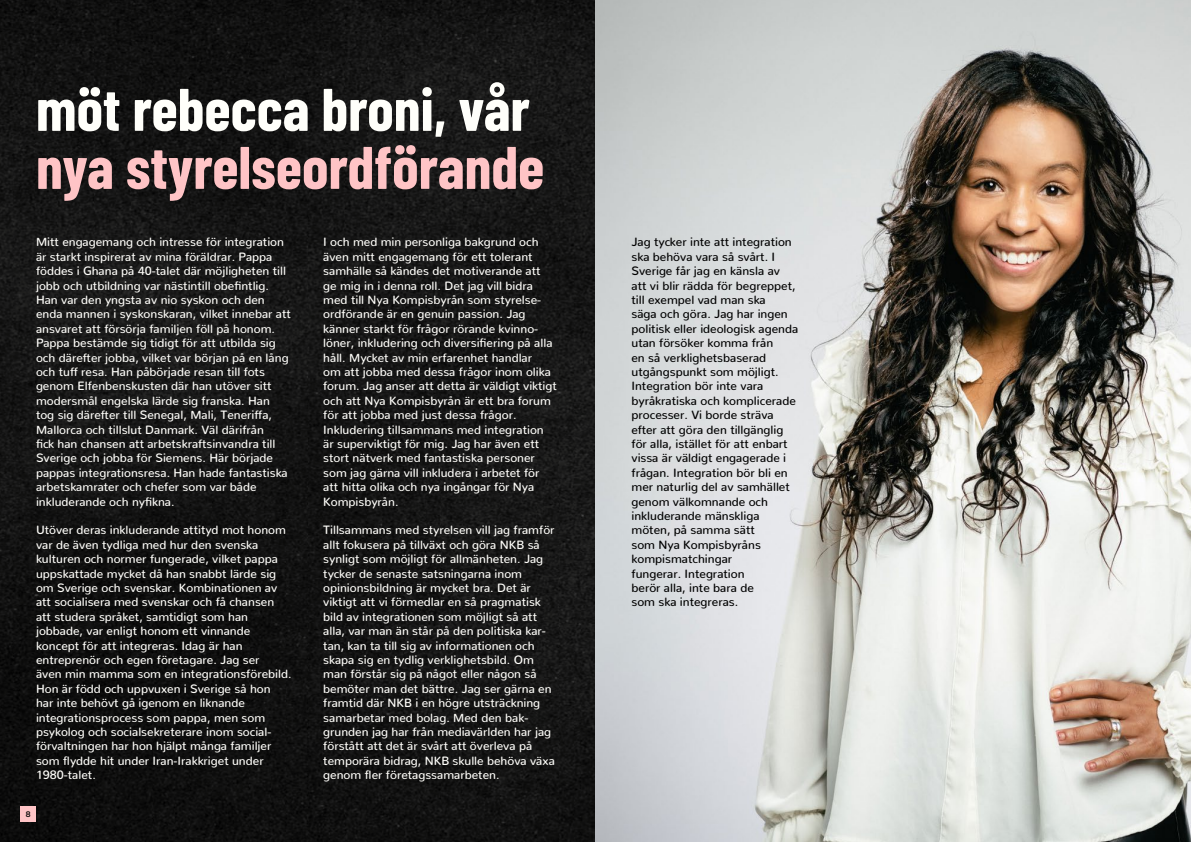
<style>
.page{position:relative;width:1191px;height:842px;background:#fff}
.page>*{position:absolute;margin:0;border:0;box-sizing:border-box;transform-origin:0 0}
.t1{font:700 60px "Barlow Condensed";color:#ffc4c6}
.t2{font:700 60px "Barlow Condensed";color:#fffffa}
.t3{font:500 12px/14.4px "Nunito";color:#fffefa}
.t4{font:500 12px/14.4px "Nunito";color:#000}
.t5{font:700 8px "Nunito";color:#000}
</style>
<div class="page">
<img style="left:0;top:0;width:595px;height:842px">
<img style="left:595px;top:0;width:596px;height:842px">
<div style="left:20px;top:806px;width:16px;height:16px;background:#ffc4c6"></div>
<h1 class="t2" style="left:36px;top:67px;width:495px">möt rebecca broni, vår</h1>
<h1 class="t1" style="left:36px;top:125px;width:510px">nya styrelseordförande</h1>
<p class="t3" style="left:36px;top:234px;width:256px">Mitt engagemang och intresse för integration är starkt inspirerat av mina föräldrar. Pappa föddes i Ghana på 40-talet där möjligheten till jobb och utbildning var nästintill obefintlig.<br>Han var den yngsta av nio syskon och den enda mannen i syskonskaran, vilket innebar att ansvaret att försörja familjen föll på honom.<br>Pappa bestämde sig tidigt för att utbilda sig och därefter jobba, vilket var början på en lång och tuff resa. Han påbörjade resan till fots genom Elfenbenskusten där han utöver sitt modersmål engelska lärde sig franska. Han tog sig därefter till Senegal, Mali, Teneriffa, Mallorca och tillslut Danmark. Väl därifrån<br>fick han chansen att arbetskraftsinvandra till Sverige och jobba för Siemens. Här började pappas integrationsresa. Han hade fantastiska arbetskamrater och chefer som var både inkluderande och nyfikna.</p>
<p class="t3" style="left:36px;top:522px;width:257px">Utöver deras inkluderande attityd mot honom var de även tydliga med hur den svenska kulturen och normer fungerade, vilket pappa uppskattade mycket då han snabbt lärde sig om Sverige och svenskar. Kombinationen av att socialisera med svenskar och få chansen att studera språket, samtidigt som han jobbade, var enligt honom ett vinnande koncept för att integreras. Idag är han entreprenör och egen företagare. Jag ser<br>även min mamma som en integrationsförebild.<br>Hon är född och uppvuxen i Sverige så hon<br>har inte behövt gå igenom en liknande integrationsprocess som pappa, men som psykolog och socialsekreterare inom social&shy;förvaltningen har hon hjälpt många familjer som flydde hit under Iran-Irakkriget under 1980-talet.</p>
<p class="t3" style="left:323px;top:234px;width:235px">I och med min personliga bakgrund och även mitt engagemang för ett tolerant samhälle så kändes det motiverande att ge mig in i denna roll. Det jag vill bidra med till Nya Kompisbyrån som styrelse&shy;ordförande är en genuin passion. Jag känner starkt för frågor rörande kvinno&shy;löner, inkludering och diversifiering på alla håll. Mycket av min erfarenhet handlar<br>om att jobba med dessa frågor inom olika forum. Jag anser att detta är väldigt viktigt och att Nya Kompisbyrån är ett bra forum för att jobba med just dessa frågor.<br>Inkludering tillsammans med integration är superviktigt för mig. Jag har även ett stort nätverk med fantastiska personer som jag gärna vill inkludera i arbetet för att hitta olika och nya ingångar för Nya Kompisbyrån.</p>
<p class="t3" style="left:323px;top:522px;width:233px">Tillsammans med styrelsen vill jag framför allt fokusera på tillväxt och göra NKB så synligt som möjligt för allmänheten. Jag tycker de senaste satsningarna inom opinionsbildning är mycket bra. Det är viktigt att vi förmedlar en så pragmatisk bild av integrationen som möjligt så att alla, var man än står på den politiska kar&shy;tan, kan ta till sig av informationen och skapa sig en tydlig verklighetsbild. Om man förstår sig på något eller någon så bemöter man det bättre. Jag ser gärna en framtid där NKB i en högre utsträckning samarbetar med bolag. Med den bak&shy;grunden jag har från mediavärlden har jag förstått att det är svårt att överleva på temporära bidrag, NKB skulle behöva växa genom fler företagssamarbeten.</p>
<p class="t5" style="left:26px;top:808px;width:6px">8</p>
<p class="t4" style="left:631px;top:234px;width:168px">Jag tycker inte att integration ska behöva vara så svårt. I<br>Sverige får jag en känsla av<br>att vi blir rädda för begreppet, till exempel vad man ska<br>säga och göra. Jag har ingen politisk eller ideologisk agenda utan försöker komma från<br>en så verklighetsbaserad utgångspunkt som möjligt.<br>Integration bör inte vara byråkratiska och komplicerade processer. Vi borde sträva efter att göra den tillgänglig för alla, istället för att enbart vissa är väldigt engagerade i frågan. Integration bör bli en mer naturlig del av samhället genom välkomnande och inkluderande mänskliga möten, på samma sätt<br>som Nya Kompisbyråns kompismatchingar<br>fungerar. Integration<br>berör alla, inte bara de<br>som ska integreras.</p>
</div>
